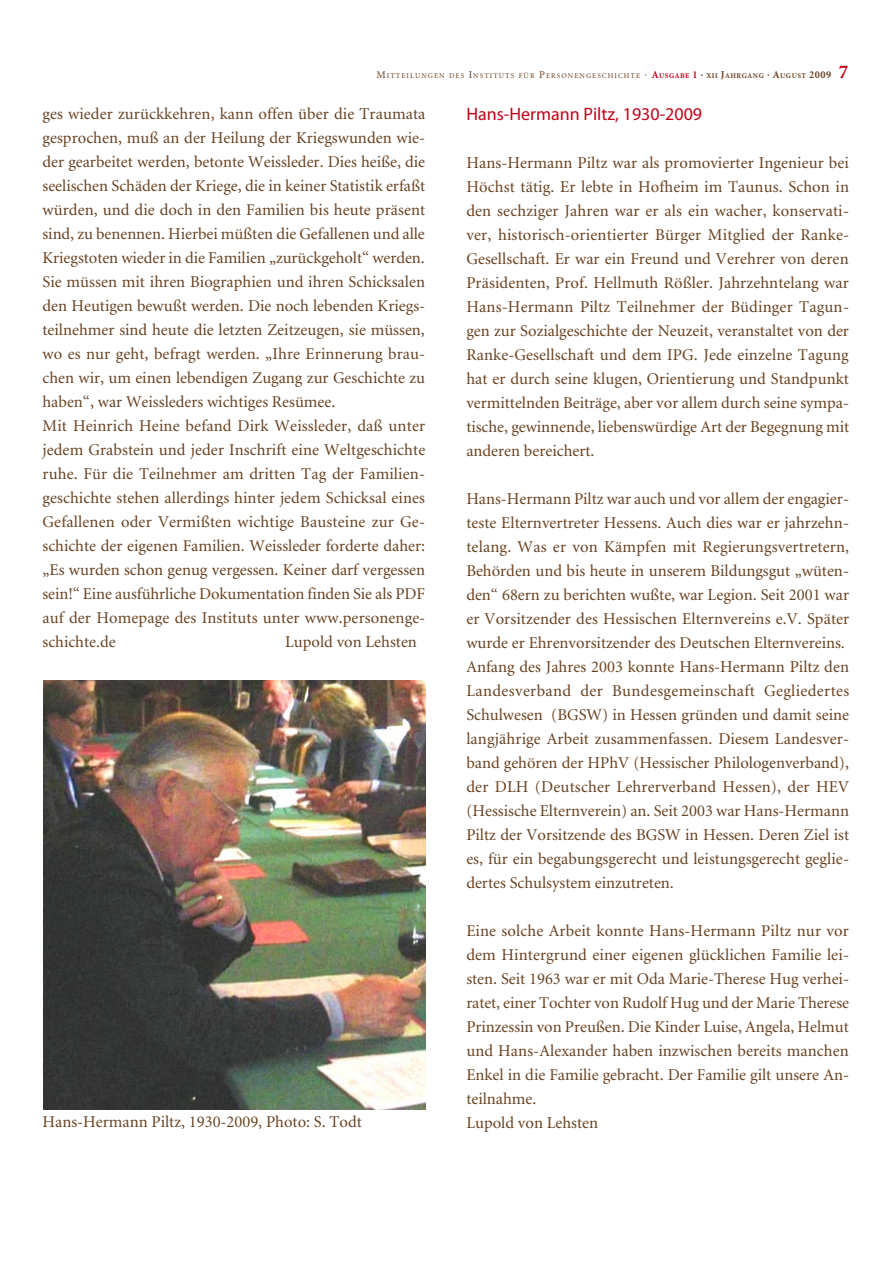
<style>
.page{position:relative;width:893px;height:1263px;background:#fff}
.page>*{position:absolute;margin:0;border:0;box-sizing:border-box;transform-origin:0 0}
.t1{font:18px "Myriad Pro";color:#c00418}
.t2{font:16.5px/24px "Minion";color:#67401f}
.t3{font:7.35px "Minion";letter-spacing:.145em;color:#67401f}
.s1{font-size:10.5px}
.s2{font-weight:700;font-size:10.5px;color:#c00418}
.s3{font-weight:700;color:#c00418}
.s4{font-weight:700;font-size:10.5px}
.s5{font-weight:700}
.s6{font-weight:700;font-size:19.5px;color:#c00418}
</style>
<div class="page">
<img style="left:44px;top:680px;width:381px;height:430px">
<p class="t3" style="left:376px;top:72px;width:473px"><span class="s1">M</span>itteilungen des <span class="s1">I</span>nstituts für <span class="s1">P</span>ersonengeschichte <span class="s1">·</span> <span class="s2">A</span><span class="s3">USGABE</span> <span class="s2">1</span> <span class="s4">·</span> <span class="s5">XII</span> <span class="s4">J</span><span class="s5">AHRGANG</span> <span class="s4">· A</span><span class="s5">UGUST</span> <span class="s4">2009</span> <span class="s6">7</span></p>
<p class="t2" style="left:43px;top:102px;width:384px">ges wieder zurückkehren, kann offen über die Traumata gesprochen, muß an der Heilung der Kriegswunden wie&shy;der gearbeitet werden, betonte Weissleder. Dies heiße, die seelischen Schäden der Kriege, die in keiner Statistik erfaßt würden, und die doch in den Familien bis heute präsent sind, zu benennen. Hierbei müßten die Gefallenen und alle Kriegstoten wieder in die Familien „zurückgeholt“ werden.<br>Sie müssen mit ihren Biographien und ihren Schicksalen den Heutigen bewußt werden. Die noch lebenden Kriegs&shy;teilnehmer sind heute die letzten Zeitzeugen, sie müssen, wo es nur geht, befragt werden. „Ihre Erinnerung brau&shy;chen wir, um einen lebendigen Zugang zur Geschichte zu haben“, war Weissleders wichtiges Resümee.<br>Mit Heinrich Heine befand Dirk Weissleder, daß unter jedem Grabstein und jeder Inschrift eine Weltgeschichte ruhe. Für die Teilnehmer am dritten Tag der Familien&shy;geschichte stehen allerdings hinter jedem Schicksal eines Gefallenen oder Vermißten wichtige Bausteine zur Ge&shy;schichte der eigenen Familien. Weissleder forderte daher: „Es wurden schon genug vergessen. Keiner darf vergessen sein!“ Eine ausführliche Dokumentation finden Sie als PDF auf der Homepage des Instituts unter www.personenge&shy;schichte.de</p>
<p class="t2" style="left:285px;top:630px;width:133px">Lupold von Lehsten</p>
<p class="t2" style="left:43px;top:1110px;width:321px">Hans-Hermann Piltz, 1930-2009, Photo: S. Todt</p>
<p class="t1" style="left:466px;top:103px;width:237px">Hans-Hermann Piltz, 1930-2009</p>
<p class="t2" style="left:466px;top:151px;width:384px;text-align:justify">Hans-Hermann Piltz war als promovierter Ingenieur bei Höchst tätig. Er lebte in Hofheim im Taunus. Schon in den sechziger Jahren war er als ein wacher, konservati&shy;ver, historisch-orientierter Bürger Mitglied der Ranke-Gesellschaft. Er war ein Freund und Verehrer von deren Präsidenten, Prof. Hellmuth Rößler. Jahrzehntelang war Hans-Hermann Piltz Teilnehmer der Büdinger Tagun&shy;gen zur Sozialgeschichte der Neuzeit, veranstaltet von der Ranke-Gesellschaft und dem IPG. Jede einzelne Tagung hat er durch seine klugen, Orientierung und Standpunkt vermittelnden Beiträge, aber vor allem durch seine sympa&shy;tische, gewinnende, liebenswürdige Art der Begegnung mit anderen bereichert.</p>
<p class="t2" style="left:466px;top:487px;width:384px">Hans-Hermann Piltz war auch und vor allem der engagier&shy;teste Elternvertreter Hessens. Auch dies war er jahrzehn&shy;telang. Was er von Kämpfen mit Regierungsvertretern, Behörden und bis heute in unserem Bildungsgut „wüten&shy;den“ 68ern zu berichten wußte, war Legion. Seit 2001 war er Vorsitzender des Hessischen Elternvereins e.V. Später wurde er Ehrenvorsitzender des Deutschen Elternvereins.<br>Anfang des Jahres 2003 konnte Hans-Hermann Piltz den Landesverband der Bundesgemeinschaft Gegliedertes Schulwesen (BGSW) in Hessen gründen und damit seine langjährige Arbeit zusammenfassen. Diesem Landesver&shy;band gehören der HPhV (Hessischer Philologenverband), der DLH (Deutscher Lehrerverband Hessen), der HEV (Hessische Elternverein) an. Seit 2003 war Hans-Hermann Piltz der Vorsitzende des BGSW in Hessen. Deren Ziel ist es, für ein begabungsgerecht und leistungsgerecht geglie&shy;dertes Schulsystem einzutreten.</p>
<p class="t2" style="left:466px;top:919px;width:384px">Eine solche Arbeit konnte Hans-Hermann Piltz nur vor dem Hintergrund einer eigenen glücklichen Familie lei&shy;sten. Seit 1963 war er mit Oda Marie-Therese Hug verhei&shy;ratet, einer Tochter von Rudolf Hug und der Marie Therese Prinzessin von Preußen. Die Kinder Luise, Angela, Helmut und Hans-Alexander haben inzwischen bereits manchen Enkel in die Familie gebracht. Der Familie gilt unsere An&shy;teilnahme.<br>Lupold von Lehsten</p>
</div>
